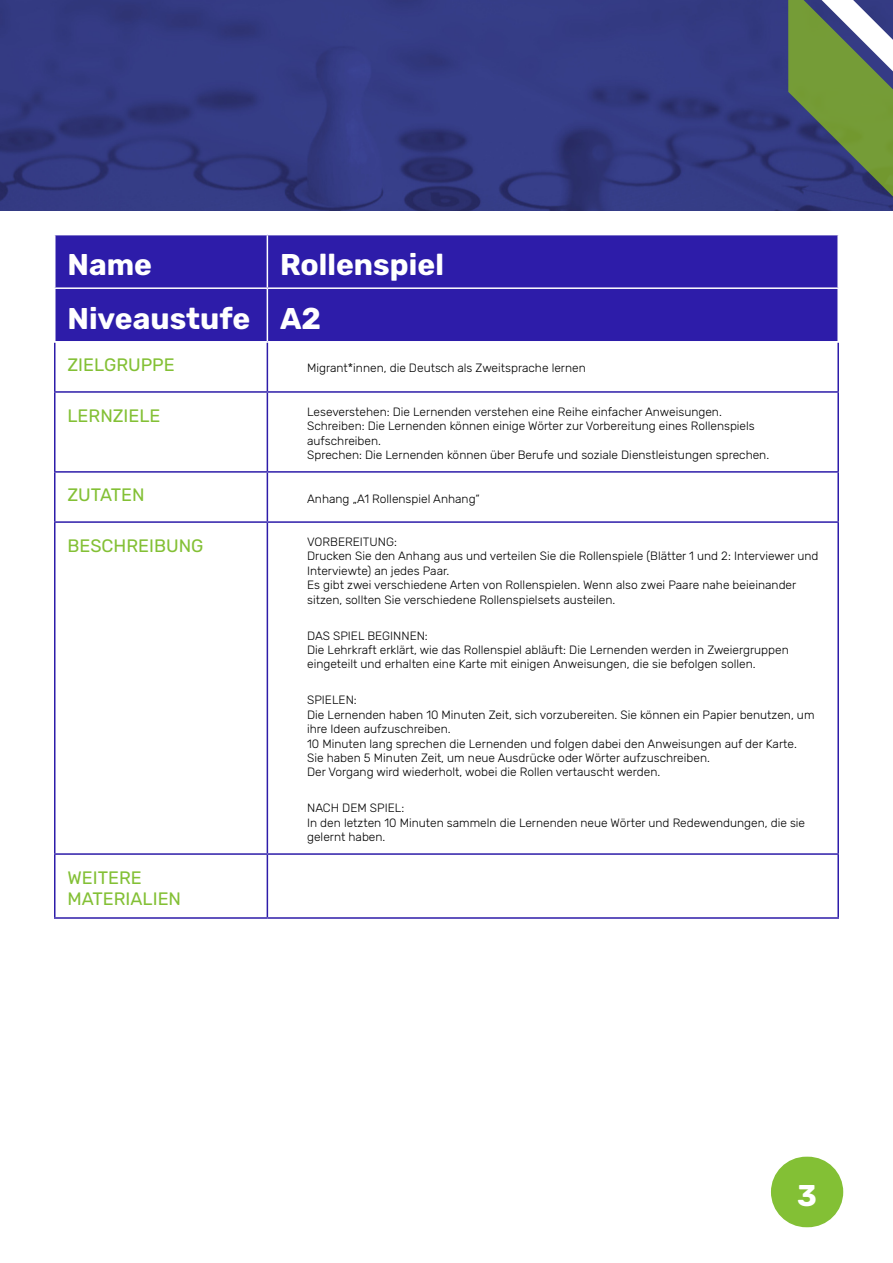
<style>
.page{position:relative;width:893px;height:1263px;background:#fff}
.page>*{position:absolute;margin:0;border:0;box-sizing:border-box;transform-origin:0 0}
.t1{font:700 30px/53.6px "Rubik";color:#fff}
.t2{font:18px/21.6px "Rubik";color:#83c035}
.t3{font:300 12px/14.4px "Rubik";color:#000}
</style>
<div class="page">
<div style="left:771px;top:1157px;width:72px;height:70px;background:#83c035;border-radius:35px"></div>
<img style="left:1px;top:0;width:787px;height:210px">
<svg style="left:788px;top:0;width:105px;height:211px"></svg>
<svg style="left:0;top:0;width:1px;height:211px"></svg>
<div style="left:56px;top:235px;width:781px;height:106px;background:#2d1ca9"></div>
<hr style="left:54px;top:287px;width:213px;height:2px;background:#fff">
<hr style="left:267px;top:287px;width:572px;height:2px;background:#fff">
<hr style="left:54px;top:391px;width:213px;height:2px;background:#2d1ca9">
<hr style="left:267px;top:391px;width:572px;height:2px;background:#2d1ca9">
<hr style="left:54px;top:471px;width:213px;height:2px;background:#2d1ca9">
<hr style="left:267px;top:471px;width:572px;height:2px;background:#2d1ca9">
<hr style="left:54px;top:521px;width:213px;height:2px;background:#2d1ca9">
<hr style="left:267px;top:521px;width:572px;height:2px;background:#2d1ca9">
<hr style="left:54px;top:853px;width:213px;height:2px;background:#2d1ca9">
<hr style="left:267px;top:853px;width:572px;height:2px;background:#2d1ca9">
<hr style="left:837px;top:342px;width:2px;height:49px;background:#2d1ca9">
<hr style="left:837px;top:393px;width:2px;height:78px;background:#2d1ca9">
<hr style="left:837px;top:473px;width:2px;height:48px;background:#2d1ca9">
<hr style="left:837px;top:523px;width:2px;height:330px;background:#2d1ca9">
<hr style="left:837px;top:855px;width:2px;height:62px;background:#2d1ca9">
<hr style="left:267px;top:917px;width:572px;height:2px;background:#2d1ca9">
<hr style="left:267px;top:235px;width:1px;height:52px;background:#fff">
<hr style="left:267px;top:289px;width:1px;height:52px;background:#fff">
<hr style="left:54px;top:342px;width:2px;height:49px;background:#2d1ca9">
<hr style="left:267px;top:342px;width:1px;height:49px;background:#2d1ca9">
<hr style="left:54px;top:393px;width:2px;height:78px;background:#2d1ca9">
<hr style="left:267px;top:393px;width:1px;height:78px;background:#2d1ca9">
<hr style="left:54px;top:473px;width:2px;height:48px;background:#2d1ca9">
<hr style="left:267px;top:473px;width:1px;height:48px;background:#2d1ca9">
<hr style="left:54px;top:523px;width:2px;height:330px;background:#2d1ca9">
<hr style="left:267px;top:523px;width:1px;height:330px;background:#2d1ca9">
<hr style="left:54px;top:855px;width:2px;height:62px;background:#2d1ca9">
<hr style="left:267px;top:855px;width:1px;height:62px;background:#2d1ca9">
<hr style="left:54px;top:917px;width:213px;height:2px;background:#2d1ca9">
<h1 class="t1" style="left:68px;top:239px;width:378px;text-indent:213px">Rollenspiel<br>Niveaustufe A2</h1>
<h2 class="t2" style="left:68px;top:355px;width:109px">ZIELGRUPPE</h2>
<p class="t3" style="left:307px;top:361px;width:280px">Migrant*innen, die Deutsch als Zweitsprache lernen</p>
<h2 class="t2" style="left:68px;top:405px;width:95px">LERNZIELE</h2>
<p class="t3" style="left:307px;top:405px;width:464px">Leseverstehen: Die Lernenden verstehen eine Reihe einfacher Anweisungen.<br>Schreiben: Die Lernenden können einige Wörter zur Vorbereitung eines Rollenspiels aufschreiben.<br>Sprechen: Die Lernenden können über Berufe und soziale Dienstleistungen sprechen.</p>
<h2 class="t2" style="left:68px;top:485px;width:79px">ZUTATEN</h2>
<p class="t3" style="left:307px;top:491px;width:174px">Anhang „A1 Rollenspiel Anhang“</p>
<h2 class="t2" style="left:68px;top:535px;width:137px">BESCHREIBUNG</h2>
<p class="t3" style="left:307px;top:535px;width:513px">VORBEREITUNG:<br>Drucken Sie den Anhang aus und verteilen Sie die Rollenspiele (Blätter 1 und 2: Interviewer und Interviewte) an jedes Paar.<br>Es gibt zwei verschiedene Arten von Rollenspielen. Wenn also zwei Paare nahe beieinander sitzen, sollten Sie verschiedene Rollenspielsets austeilen.</p>
<p class="t3" style="left:307px;top:629px;width:483px">DAS SPIEL BEGINNEN:<br>Die Lehrkraft erklärt, wie das Rollenspiel abläuft: Die Lernenden werden in Zweiergruppen eingeteilt und erhalten eine Karte mit einigen Anweisungen, die sie befolgen sollen.</p>
<p class="t3" style="left:307px;top:693px;width:509px">SPIELEN:<br>Die Lernenden haben 10 Minuten Zeit, sich vorzubereiten. Sie können ein Papier benutzen, um ihre Ideen aufzuschreiben.<br>10 Minuten lang sprechen die Lernenden und folgen dabei den Anweisungen auf der Karte.<br>Sie haben 5 Minuten Zeit, um neue Ausdrücke oder Wörter aufzuschreiben.<br>Der Vorgang wird wiederholt, wobei die Rollen vertauscht werden.</p>
<p class="t3" style="left:307px;top:801px;width:499px">NACH DEM SPIEL:<br>In den letzten 10 Minuten sammeln die Lernenden neue Wörter und Redewendungen, die sie gelernt haben.</p>
<h2 class="t2" style="left:68px;top:867px;width:115px">WEITERE<br>MATERIALIEN</h2>
<h1 class="t1" style="left:68px;top:239px;width:86px">Name</h1>
<h1 class="t1" style="left:797px;top:1169px;width:21px">3</h1>
</div>
